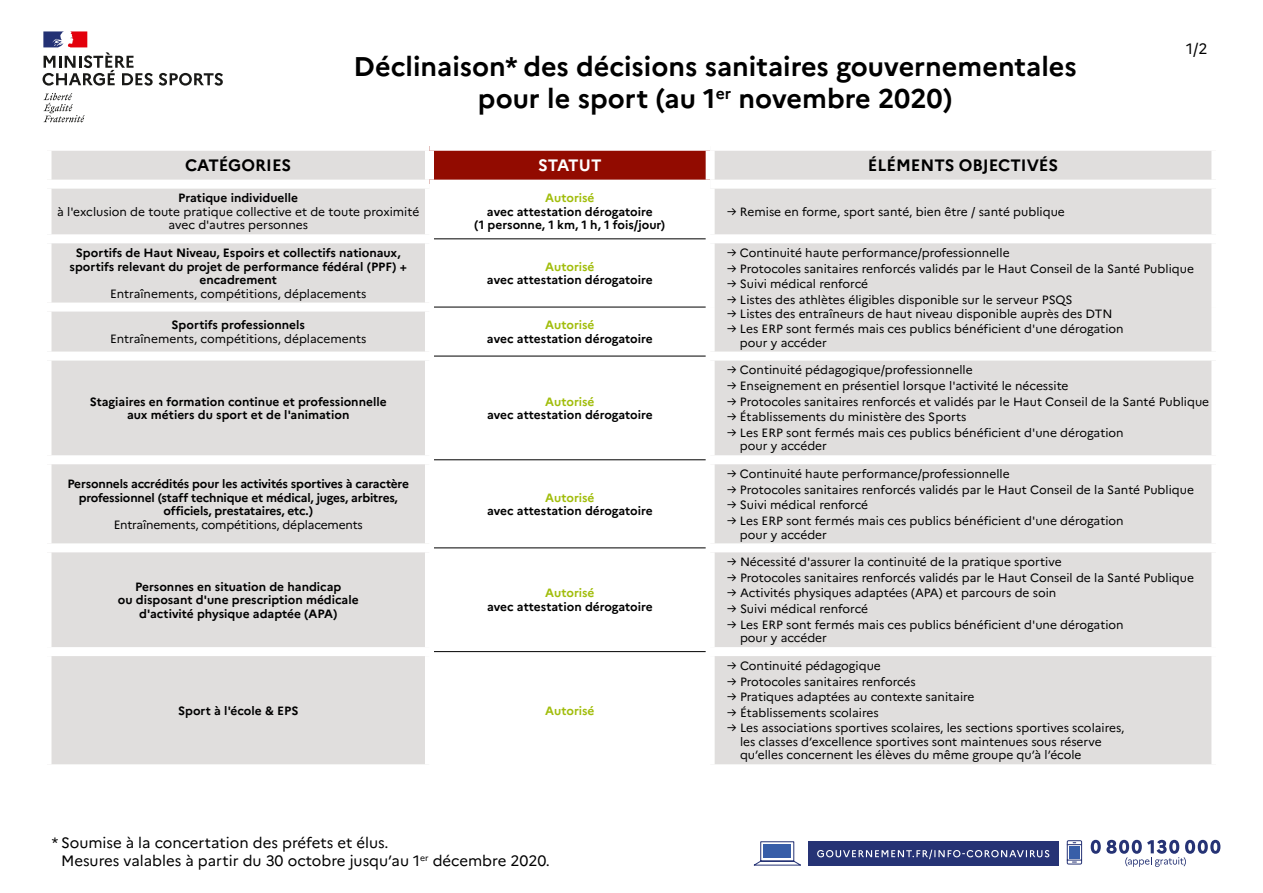
<style>
.page{position:relative;width:1263px;height:893px;background:#fff}
.page>*{position:absolute;margin:0;border:0;box-sizing:border-box;transform-origin:0 0}
.t1{font:700 27px/32.4px "Marianne";color:#000;text-align:center}
.t2{font:700 16.5px "Marianne";color:#000}
.t3{font:700 16.5px "Marianne";letter-spacing:-.005em;color:#fff}
.t4{font:15px/18px "Marianne";color:#000}
.t5{font:12px/13.5px "Marianne";color:#000}
.t6{font:700 12px/13.5px "Marianne";color:#000;text-align:center}
.t7{font:700 12px "Marianne";color:#a1bd0b}
</style>
<div class="page">
<div style="left:52px;top:151px;width:1159px;height:613px;background:#e0dedd"></div>
<div style="left:429px;top:146px;width:281px;height:38px;background:#920b00"></div>
<svg style="left:434px;top:189px;width:272px;height:575px"></svg>
<div style="left:706px;top:189px;width:9px;height:45px;background:#fff"></div>
<div style="left:43px;top:234px;width:391px;height:9px;background:#fff"></div>
<div style="left:706px;top:234px;width:514px;height:9px;background:#fff"></div>
<div style="left:706px;top:243px;width:9px;height:64px;background:#fff"></div>
<div style="left:43px;top:303px;width:391px;height:9px;background:#fff"></div>
<div style="left:706px;top:307px;width:9px;height:45px;background:#fff"></div>
<div style="left:43px;top:352px;width:391px;height:9px;background:#fff"></div>
<div style="left:706px;top:352px;width:514px;height:9px;background:#fff"></div>
<div style="left:706px;top:361px;width:9px;height:94px;background:#fff"></div>
<div style="left:43px;top:455px;width:391px;height:9px;background:#fff"></div>
<div style="left:706px;top:455px;width:514px;height:9px;background:#fff"></div>
<div style="left:706px;top:464px;width:9px;height:79px;background:#fff"></div>
<div style="left:43px;top:543px;width:391px;height:9px;background:#fff"></div>
<div style="left:706px;top:543px;width:514px;height:9px;background:#fff"></div>
<div style="left:706px;top:552px;width:9px;height:95px;background:#fff"></div>
<div style="left:43px;top:647px;width:391px;height:9px;background:#fff"></div>
<div style="left:706px;top:647px;width:514px;height:9px;background:#fff"></div>
<div style="left:429px;top:142px;width:281px;height:9px;background:#fff"></div>
<div style="left:706px;top:151px;width:9px;height:29px;background:#fff"></div>
<div style="left:43px;top:180px;width:386px;height:9px;background:#fff"></div>
<div style="left:429px;top:180px;width:281px;height:9px;background:#fff"></div>
<div style="left:710px;top:180px;width:510px;height:9px;background:#fff"></div>
<hr style="left:434px;top:238px;width:272px;height:1px;background:#000">
<hr style="left:434px;top:307px;width:272px;height:1px;background:#000">
<hr style="left:434px;top:356px;width:272px;height:1px;background:#000">
<hr style="left:434px;top:459px;width:272px;height:1px;background:#000">
<hr style="left:434px;top:547px;width:272px;height:1px;background:#000">
<div style="left:425px;top:151px;width:9px;height:29px;background:#fff"></div>
<hr style="left:434px;top:651px;width:272px;height:1px;background:#000">
<div style="left:706px;top:656px;width:9px;height:108px;background:#fff"></div>
<div style="left:425px;top:189px;width:9px;height:45px;background:#fff"></div>
<div style="left:425px;top:243px;width:9px;height:60px;background:#fff"></div>
<div style="left:425px;top:312px;width:9px;height:40px;background:#fff"></div>
<div style="left:425px;top:361px;width:9px;height:94px;background:#fff"></div>
<div style="left:425px;top:464px;width:9px;height:79px;background:#fff"></div>
<div style="left:425px;top:552px;width:9px;height:95px;background:#fff"></div>
<div style="left:425px;top:656px;width:9px;height:108px;background:#fff"></div>
<svg style="left:43px;top:93px;width:42px;height:29px"></svg>
<svg style="left:159px;top:73px;width:64px;height:13px"></svg>
<svg style="left:43px;top:31px;width:110px;height:55px"></svg>
<svg style="left:1091px;top:840px;width:129px;height:27px"></svg>
<svg style="left:1066px;top:840px;width:17px;height:25px"></svg>
<div style="left:1069px;top:846px;width:11px;height:13px;background:#385ea8"></div>
<svg style="left:753px;top:841px;width:48px;height:25px"></svg>
<div style="left:763px;top:845px;width:28px;height:13px;background:#385ea8"></div>
<div style="left:808px;top:841px;width:251px;height:24px;background:#263375"></div>
<svg style="left:817px;top:850px;width:232px;height:9px"></svg>
<h1 class="t1" style="left:354px;top:50px;width:725px">Déclinaison* des décisions sanitaires gouvernementales pour le sport (au 1<sup>er</sup> novembre 2020)</h1>
<h2 class="t2" style="left:185px;top:155px;width:108px">CATÉGORIES</h2>
<h2 class="t3" style="left:538px;top:155px;width:65px">STATUT</h2>
<h2 class="t2" style="left:868px;top:155px;width:192px">ÉLÉMENTS OBJECTIVÉS</h2>
<p class="t6" style="left:178px;top:191px;width:121px">Pratique individuelle</p>
<p class="t5" style="left:57px;top:205px;width:364px;text-align:center">à l'exclusion de toute pratique collective et de toute proximité avec d'autres personnes</p>
<p class="t7" style="left:545px;top:191px;width:51px">Autorisé</p>
<p class="t6" style="left:474px;top:205px;width:193px">avec attestation dérogatoire<br>(1 personne, 1 km, 1 h, 1 fois/jour)</p>
<p class="t5" style="left:727px;top:205px;width:339px">→ Remise en forme, sport santé, bien être / santé publique</p>
<p class="t4" style="left:1186px;top:39px;width:23px">1/2</p>
<p class="t6" style="left:70px;top:246px;width:339px">Sportifs de Haut Niveau, Espoirs et collectifs nationaux, sportifs relevant du projet de performance fédéral (PPF) + encadrement</p>
<p class="t5" style="left:110px;top:287px;width:258px">Entraînements, compétitions, déplacements</p>
<p class="t6" style="left:172px;top:318px;width:135px">Sportifs professionnels</p>
<p class="t5" style="left:110px;top:332px;width:258px">Entraînements, compétitions, déplacements</p>
<p class="t7" style="left:545px;top:259px;width:51px">Autorisé</p>
<p class="t6" style="left:487px;top:273px;width:167px">avec attestation dérogatoire</p>
<p class="t7" style="left:545px;top:318px;width:51px">Autorisé</p>
<p class="t6" style="left:487px;top:332px;width:167px">avec attestation dérogatoire</p>
<p class="t6" style="left:90px;top:395px;width:298px">Stagiaires en formation continue et professionnelle aux métiers du sport et de l'animation</p>
<p class="t7" style="left:545px;top:394px;width:51px">Autorisé</p>
<p class="t6" style="left:487px;top:408px;width:167px">avec attestation dérogatoire</p>
<p class="t6" style="left:68px;top:477px;width:343px">Personnels accrédités pour les activités sportives à caractère professionnel (staff technique et médical, juges, arbitres, officiels, prestataires, etc.)</p>
<p class="t5" style="left:114px;top:517px;width:251px">Entraînements, compétitions, déplacements</p>
<p class="t7" style="left:545px;top:490px;width:51px">Autorisé</p>
<p class="t6" style="left:487px;top:504px;width:167px">avec attestation dérogatoire</p>
<p class="t6" style="left:118px;top:580px;width:242px">Personnes en situation de handicap<br>ou disposant d'une prescription médicale d'activité physique adaptée (APA)</p>
<p class="t7" style="left:545px;top:586px;width:51px">Autorisé</p>
<p class="t6" style="left:487px;top:600px;width:167px">avec attestation dérogatoire</p>
<p class="t6" style="left:178px;top:704px;width:122px">Sport à l'école &amp; EPS</p>
<p class="t7" style="left:545px;top:703px;width:51px">Autorisé</p>
<p class="t4" style="left:61px;top:833px;width:490px;text-indent:-9px">* Soumise à la concertation des préfets et élus.<br>Mesures valables à partir du 30 octobre jusqu’au 1<sup>er</sup> décembre 2020.</p>
<p class="t5" style="left:727px;top:246px;width:284px">→ Continuité haute performance/professionnelle</p>
<p class="t5" style="left:727px;top:262px;width:468px">→ Protocoles sanitaires renforcés validés par le Haut Conseil de la Santé Publique</p>
<p class="t5" style="left:727px;top:277px;width:142px">→ Suivi médical renforcé</p>
<p class="t5" style="left:727px;top:293px;width:347px">→ Listes des athlètes éligibles disponible sur le serveur PSQS</p>
<p class="t5" style="left:727px;top:307px;width:387px">→ Listes des entraîneurs de haut niveau disponible auprès des DTN</p>
<p class="t5" style="left:740px;top:322px;width:385px;text-indent:-13px">→ Les ERP sont fermés mais ces publics bénéficient d'une dérogation pour y accéder</p>
<p class="t5" style="left:727px;top:363px;width:247px">→ Continuité pédagogique/professionnelle</p>
<p class="t5" style="left:727px;top:379px;width:343px">→ Enseignement en présentiel lorsque l'activité le nécessite</p>
<p class="t5" style="left:727px;top:395px;width:483px">→ Protocoles sanitaires renforcés et validés par le Haut Conseil de la Santé Publique</p>
<p class="t5" style="left:727px;top:410px;width:241px">→ Établissements du ministère des Sports</p>
<p class="t5" style="left:740px;top:426px;width:385px;text-indent:-13px">→ Les ERP sont fermés mais ces publics bénéficient d'une dérogation pour y accéder</p>
<p class="t5" style="left:727px;top:467px;width:284px">→ Continuité haute performance/professionnelle</p>
<p class="t5" style="left:727px;top:483px;width:468px">→ Protocoles sanitaires renforcés validés par le Haut Conseil de la Santé Publique</p>
<p class="t5" style="left:727px;top:498px;width:142px">→ Suivi médical renforcé</p>
<p class="t5" style="left:740px;top:514px;width:385px;text-indent:-13px">→ Les ERP sont fermés mais ces publics bénéficient d'une dérogation pour y accéder</p>
<p class="t5" style="left:727px;top:555px;width:336px">→ Nécessité d'assurer la continuité de la pratique sportive</p>
<p class="t5" style="left:727px;top:571px;width:468px">→ Protocoles sanitaires renforcés validés par le Haut Conseil de la Santé Publique</p>
<p class="t5" style="left:727px;top:586px;width:331px">→ Activités physiques adaptées (APA) et parcours de soin</p>
<p class="t5" style="left:727px;top:602px;width:142px">→ Suivi médical renforcé</p>
<p class="t5" style="left:740px;top:618px;width:385px;text-indent:-13px">→ Les ERP sont fermés mais ces publics bénéficient d'une dérogation pour y accéder</p>
<p class="t5" style="left:727px;top:659px;width:155px">→ Continuité pédagogique</p>
<p class="t5" style="left:727px;top:674px;width:190px">→ Protocoles sanitaires renforcés</p>
<p class="t5" style="left:727px;top:690px;width:249px">→ Pratiques adaptées au contexte sanitaire</p>
<p class="t5" style="left:727px;top:706px;width:153px">→ Établissements scolaires</p>
<p class="t5" style="left:740px;top:721px;width:386px;text-indent:-13px">→ Les associations sportives scolaires, les sections sportives scolaires, les classes d’excellence sportives sont maintenues sous réserve qu’elles concernent les élèves du même groupe qu’à l’école</p>
</div>
